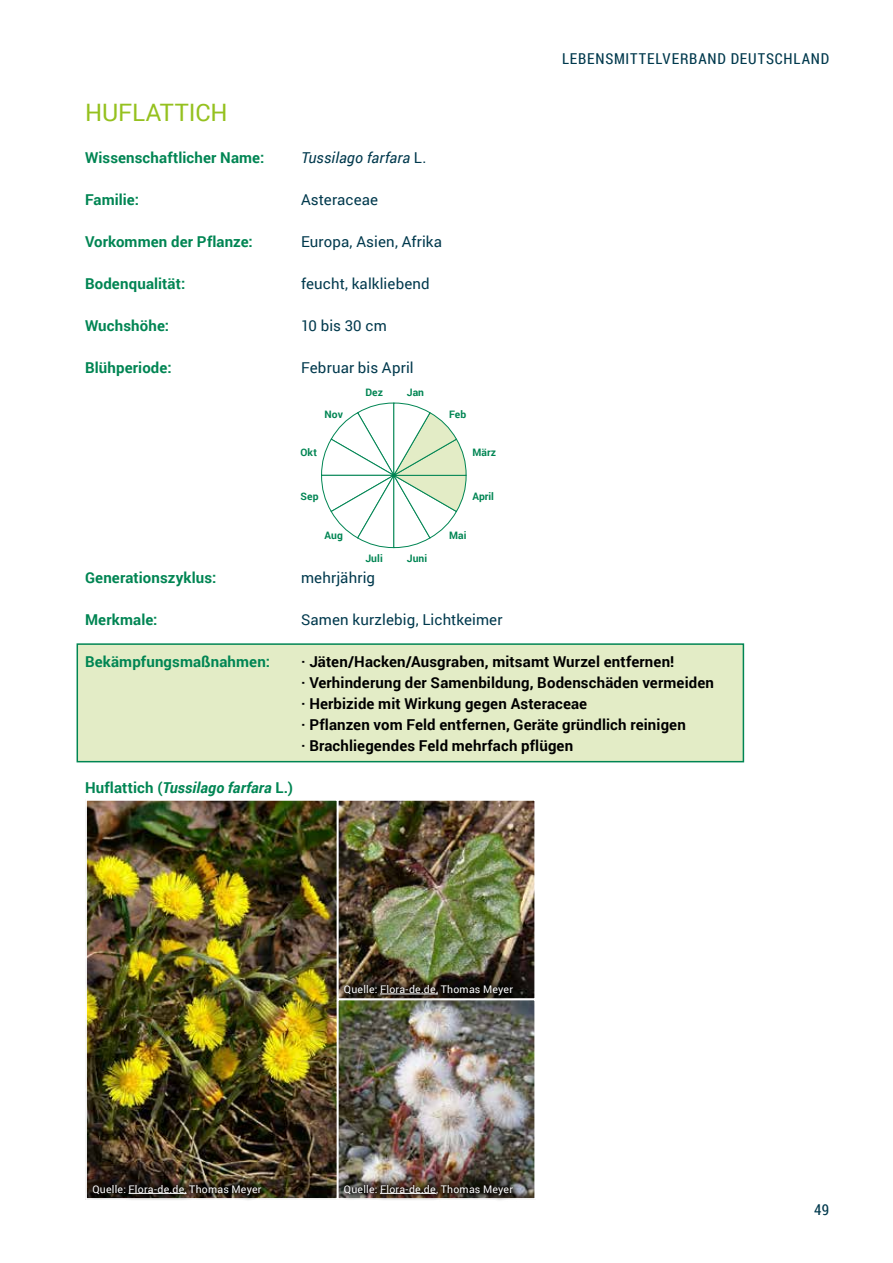
<style>
.page{position:relative;width:893px;height:1263px;background:#fff}
.page>*{position:absolute;margin:0;border:0;box-sizing:border-box;transform-origin:0 0}
.t1{font:24px "Roboto";letter-spacing:-.005em;color:#95c11f}
.t2{font:700 15px/21px "Roboto";letter-spacing:.01em;color:#000}
.t3{font:700 15px "Roboto";letter-spacing:.01em;color:#008553}
.t4{font:15px "Roboto";letter-spacing:.01em;color:#00394d}
.t5{font:15px "Roboto Condensed";letter-spacing:.055em;color:#00394d}
.t6{font:italic 700 15px "Roboto";letter-spacing:.01em;color:#008553}
.t7{font:italic 15px "Roboto";letter-spacing:.01em;color:#00394d}
.t8{font:10.5px "Roboto";letter-spacing:.025em;color:#fff}
.t9{font:700 10.35px "Roboto";color:#008553}
.s1{font-style:normal}
</style>
<div class="page">
<div style="left:77px;top:643px;width:667px;height:119px;background:#e3ecc6;border:2px solid #008553"></div>
<svg style="left:321px;top:402px;width:146px;height:146px"></svg>
<img style="left:88px;top:802px;width:445px;height:395px">
<div style="left:85px;top:799px;width:254px;height:401px;border:2px solid #fff"></div>
<div style="left:337px;top:799px;width:199px;height:201px;border:2px solid #fff"></div>
<div style="left:337px;top:998px;width:199px;height:202px;border:2px solid #fff"></div>
<div style="left:86px;top:1177px;width:183px;height:25px;background:#000;opacity:.75"></div>
<hr style="left:129px;top:1193px;width:58px;height:1px;background:#fff">
<div style="left:337px;top:1178px;width:183px;height:24px;background:#000;opacity:.75"></div>
<hr style="left:380px;top:1193px;width:56px;height:1px;background:#fff">
<div style="left:337px;top:978px;width:183px;height:25px;background:#000;opacity:.75"></div>
<hr style="left:380px;top:994px;width:58px;height:1px;background:#fff">
<h1 class="t1" style="left:85px;top:95px;width:144px">HUFLATTICH</h1>
<p class="t3" style="left:85px;top:147px;width:181px">Wissenschaftlicher Name:</p>
<p class="t7" style="left:301px;top:147px;width:127px">Tussilago farfara <span class="s1">L.</span></p>
<p class="t3" style="left:85px;top:189px;width:55px">Familie:</p>
<p class="t4" style="left:301px;top:189px;width:78px">Asteraceae</p>
<p class="t3" style="left:85px;top:231px;width:169px">Vorkommen der Pflanze:</p>
<p class="t4" style="left:301px;top:231px;width:142px">Europa, Asien, Afrika</p>
<p class="t3" style="left:85px;top:273px;width:102px">Bodenqualität:</p>
<p class="t4" style="left:301px;top:273px;width:130px">feucht, kalkliebend</p>
<p class="t3" style="left:85px;top:315px;width:86px">Wuchshöhe:</p>
<p class="t4" style="left:301px;top:315px;width:87px">10 bis 30 cm</p>
<p class="t3" style="left:85px;top:357px;width:88px">Blühperiode:</p>
<p class="t4" style="left:301px;top:357px;width:114px">Februar bis April</p>
<p class="t9" style="left:407px;top:385px;width:19px">Jan</p>
<p class="t9" style="left:365px;top:385px;width:19px">Dez</p>
<p class="t9" style="left:324px;top:407px;width:20px">Nov</p>
<p class="t9" style="left:449px;top:407px;width:19px">Feb</p>
<p class="t9" style="left:301px;top:444px;width:18px">Okt</p>
<p class="t9" style="left:301px;top:489px;width:20px">Sep</p>
<p class="t9" style="left:324px;top:528px;width:20px">Aug</p>
<p class="t9" style="left:365px;top:551px;width:19px">Juli</p>
<p class="t9" style="left:407px;top:551px;width:22px">Juni</p>
<p class="t9" style="left:472px;top:444px;width:25px">März</p>
<p class="t9" style="left:472px;top:489px;width:23px">April</p>
<p class="t9" style="left:449px;top:528px;width:19px">Mai</p>
<p class="t5" style="left:562px;top:48px;width:269px">LEBENSMITTELVERBAND DEUTSCHLAND</p>
<p class="t3" style="left:85px;top:567px;width:133px">Generationszyklus:</p>
<p class="t4" style="left:301px;top:567px;width:76px">mehrjährig</p>
<p class="t3" style="left:85px;top:609px;width:74px">Merkmale:</p>
<p class="t4" style="left:301px;top:609px;width:203px">Samen kurzlebig, Lichtkeimer</p>
<p class="t3" style="left:85px;top:651px;width:186px">Bekämpfungsmaßnahmen:</p>
<p class="t2" style="left:301px;top:650px;width:414px">· Jäten/Hacken/Ausgraben, mitsamt Wurzel entfernen!<br>· Verhinderung der Samenbildung, Bodenschäden vermeiden · Herbizide mit Wirkung gegen Asteraceae<br>· Pflanzen vom Feld entfernen, Geräte gründlich reinigen<br>· Brachliegendes Feld mehrfach pflügen</p>
<p class="t6" style="left:85px;top:777px;width:209px"><span class="s1">Huflattich (</span>Tussilago farfara <span class="s1">L.)</span></p>
<p class="t8" style="left:344px;top:982px;width:171px">Quelle: Flora-de.de, Thomas Meyer</p>
<p class="t8" style="left:92px;top:1181px;width:171px">Quelle: Flora-de.de, Thomas Meyer</p>
<p class="t8" style="left:344px;top:1181px;width:171px">Quelle: Flora-de.de, Thomas Meyer</p>
<p class="t5" style="left:814px;top:1199px;width:17px">49</p>
</div>
